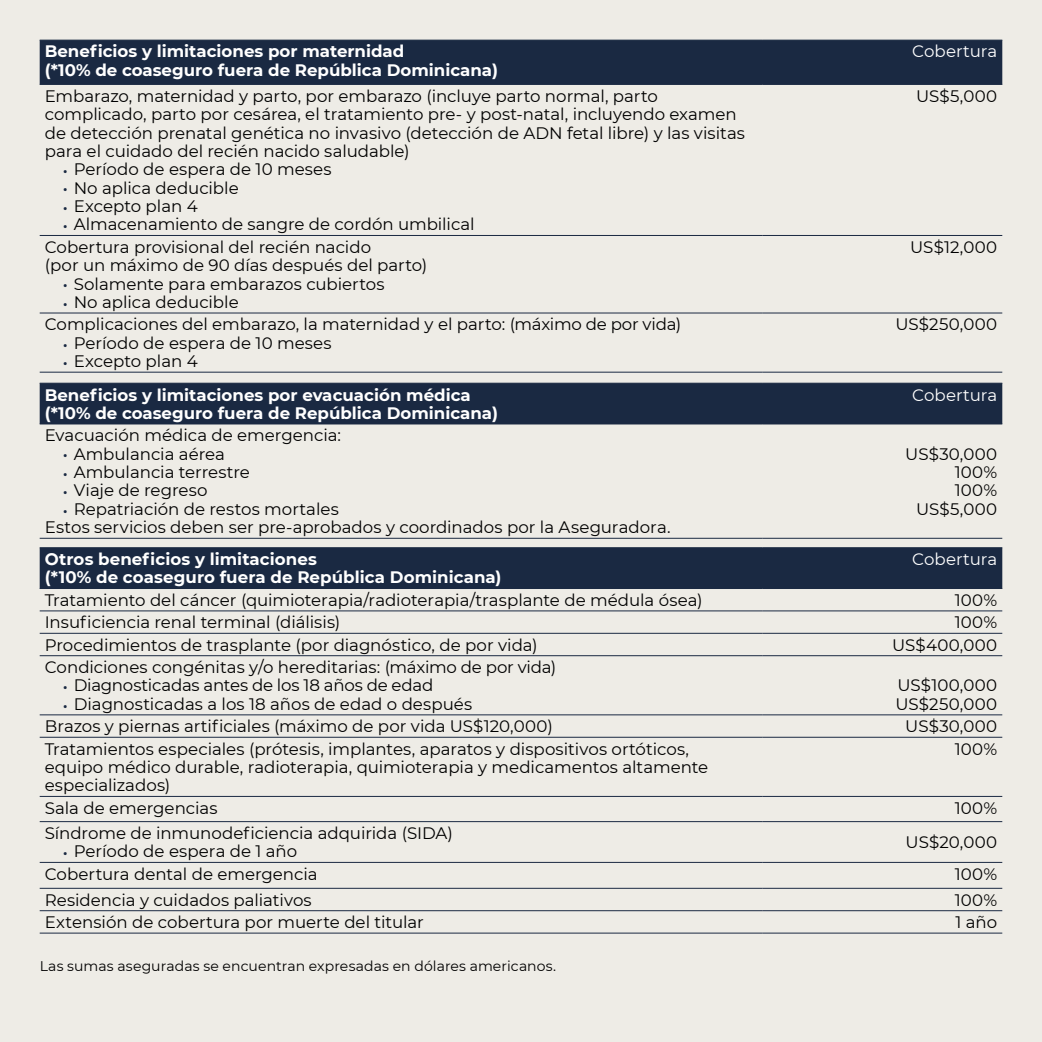
<style>
.page{position:relative;width:1042px;height:1042px;background:#eeece6}
.page>*{position:absolute;margin:0;border:0;box-sizing:border-box;transform-origin:0 0}
.t1{font:16.62px/18.4px "Montserrat";color:#000}
.t2{font:700 16.62px/18.4px "Montserrat";color:#fff}
.t3{font:16.62px/18.4px "Montserrat";letter-spacing:.02em;color:#000;text-align:right}
.t4{font:16.62px "Montserrat";color:#fff}
.t5{font:14px "Montserrat";letter-spacing:.01em;color:#000}
.s1{font-size:19.25px;color:#1a2942}
</style>
<div class="page">
<svg style="left:40px;top:41px;width:962px;height:547px;background:#bdbfc0"></svg>
<hr style="left:40px;top:40px;width:722px;height:1px;background:#1a2942">
<hr style="left:762px;top:40px;width:240px;height:1px;background:#1a2942">
<hr style="left:40px;top:84px;width:722px;height:1px;background:#1a2942">
<hr style="left:762px;top:84px;width:240px;height:1px;background:#1a2942">
<hr style="left:40px;top:235px;width:722px;height:1px;background:#1a2942">
<hr style="left:762px;top:235px;width:240px;height:1px;background:#1a2942">
<hr style="left:40px;top:312px;width:722px;height:1px;background:#1a2942">
<hr style="left:762px;top:312px;width:240px;height:1px;background:#1a2942">
<hr style="left:40px;top:372px;width:722px;height:1px;background:#1a2942">
<hr style="left:762px;top:372px;width:240px;height:1px;background:#1a2942">
<hr style="left:40px;top:383px;width:722px;height:1px;background:#1a2942">
<hr style="left:762px;top:383px;width:240px;height:1px;background:#1a2942">
<hr style="left:40px;top:423px;width:722px;height:1px;background:#1a2942">
<hr style="left:762px;top:423px;width:240px;height:1px;background:#1a2942">
<hr style="left:40px;top:538px;width:722px;height:1px;background:#1a2942">
<hr style="left:762px;top:538px;width:240px;height:1px;background:#1a2942">
<hr style="left:40px;top:547px;width:722px;height:1px;background:#1a2942">
<hr style="left:762px;top:547px;width:240px;height:1px;background:#1a2942">
<hr style="left:40px;top:588px;width:722px;height:1px;background:#1a2942">
<hr style="left:762px;top:588px;width:240px;height:1px;background:#1a2942">
<hr style="left:40px;top:610px;width:722px;height:1px;background:#1a2942">
<hr style="left:762px;top:610px;width:240px;height:1px;background:#1a2942">
<hr style="left:40px;top:633px;width:722px;height:1px;background:#1a2942">
<hr style="left:762px;top:633px;width:240px;height:1px;background:#1a2942">
<hr style="left:40px;top:655px;width:722px;height:1px;background:#1a2942">
<hr style="left:762px;top:655px;width:240px;height:1px;background:#1a2942">
<hr style="left:40px;top:714px;width:722px;height:1px;background:#1a2942">
<hr style="left:762px;top:714px;width:240px;height:1px;background:#1a2942">
<hr style="left:40px;top:737px;width:722px;height:1px;background:#1a2942">
<hr style="left:762px;top:737px;width:240px;height:1px;background:#1a2942">
<hr style="left:40px;top:796px;width:722px;height:1px;background:#1a2942">
<hr style="left:762px;top:796px;width:240px;height:1px;background:#1a2942">
<hr style="left:40px;top:821px;width:722px;height:1px;background:#1a2942">
<hr style="left:762px;top:821px;width:240px;height:1px;background:#1a2942">
<hr style="left:40px;top:862px;width:722px;height:1px;background:#1a2942">
<hr style="left:762px;top:862px;width:240px;height:1px;background:#1a2942">
<hr style="left:40px;top:888px;width:722px;height:1px;background:#1a2942">
<hr style="left:762px;top:888px;width:240px;height:1px;background:#1a2942">
<hr style="left:40px;top:910px;width:722px;height:1px;background:#1a2942">
<hr style="left:762px;top:910px;width:240px;height:1px;background:#1a2942">
<hr style="left:40px;top:932px;width:722px;height:1px;background:#1a2942">
<hr style="left:762px;top:932px;width:240px;height:1px;background:#1a2942">
<p class="t2" style="left:45px;top:42px;width:455px">Beneficios y limitaciones por maternidad<br>(*10% de coaseguro fuera de República Dominicana)</p>
<p class="t4" style="left:912px;top:40px;width:86px">Cobertura</p>
<p class="t1" style="left:45px;top:86px;width:702px">Embarazo, maternidad y parto, por embarazo (incluye parto normal, parto complicado, parto por cesárea, el tratamiento pre- y post-natal, incluyendo examen de detección prenatal genética no invasivo (detección de ADN fetal libre) y las visitas para el cuidado del recién nacido saludable)</p>
<p class="t1" style="left:62px;top:160px;width:271px"><span class="s1">•</span> Período de espera de 10 meses</p>
<p class="t1" style="left:62px;top:178px;width:178px"><span class="s1">•</span> No aplica deducible</p>
<p class="t1" style="left:62px;top:196px;width:137px"><span class="s1">•</span> Excepto plan 4</p>
<p class="t1" style="left:62px;top:215px;width:414px"><span class="s1">•</span> Almacenamiento de sangre de cordón umbilical</p>
<p class="t1" style="left:916px;top:86px;width:83px">US$5,000</p>
<p class="t1" style="left:45px;top:237px;width:384px">Cobertura provisional del recién nacido<br>(por un máximo de 90 días después del parto)</p>
<p class="t1" style="left:62px;top:274px;width:324px"><span class="s1">•</span> Solamente para embarazos cubiertos</p>
<p class="t1" style="left:62px;top:292px;width:178px"><span class="s1">•</span> No aplica deducible</p>
<p class="t1" style="left:45px;top:315px;width:638px">Complicaciones del embarazo, la maternidad y el parto: (máximo de por vida)</p>
<p class="t1" style="left:62px;top:333px;width:271px"><span class="s1">•</span> Período de espera de 10 meses</p>
<p class="t1" style="left:62px;top:351px;width:137px"><span class="s1">•</span> Excepto plan 4</p>
<p class="t1" style="left:910px;top:237px;width:88px">US$12,000</p>
<p class="t1" style="left:895px;top:315px;width:103px">US$250,000</p>
<p class="t2" style="left:45px;top:385px;width:455px">Beneficios y limitaciones por evacuación médica (*10% de coaseguro fuera de República Dominicana)</p>
<p class="t4" style="left:912px;top:383px;width:86px">Cobertura</p>
<p class="t1" style="left:45px;top:426px;width:298px">Evacuación médica de emergencia:</p>
<p class="t1" style="left:62px;top:444px;width:164px"><span class="s1">•</span> Ambulancia aérea</p>
<p class="t1" style="left:62px;top:462px;width:189px"><span class="s1">•</span> Ambulancia terrestre</p>
<p class="t1" style="left:62px;top:481px;width:147px"><span class="s1">•</span> Viaje de regreso</p>
<p class="t1" style="left:45px;top:499px;width:627px;text-indent:18px"><span class="s1">•</span> Repatriación de restos mortales<br>Estos servicios deben ser pre-aprobados y coordinados por la Aseguradora.</p>
<p class="t3" style="left:905px;top:444px;width:93px">US$30,000<br>100%<br>100%<br>US$5,000</p>
<p class="t2" style="left:45px;top:549px;width:458px">Otros beneficios y limitaciones<br>(*10% de coaseguro fuera de República Dominicana)</p>
<p class="t4" style="left:912px;top:548px;width:86px">Cobertura</p>
<p class="t1" style="left:45px;top:590px;width:659px">Tratamiento del cáncer (quimioterapia/radioterapia/trasplante de médula ósea)</p>
<p class="t1" style="left:955px;top:590px;width:44px">100%</p>
<p class="t1" style="left:45px;top:612px;width:297px">Insuficiencia renal terminal (diálisis)</p>
<p class="t1" style="left:955px;top:612px;width:44px">100%</p>
<p class="t1" style="left:45px;top:635px;width:494px">Procedimientos de trasplante (por diagnóstico, de por vida)</p>
<p class="t1" style="left:892px;top:635px;width:107px">US$400,000</p>
<p class="t1" style="left:45px;top:657px;width:513px">Condiciones congénitas y/o hereditarias: (máximo de por vida)</p>
<p class="t1" style="left:62px;top:676px;width:373px"><span class="s1">•</span> Diagnosticadas antes de los 18 años de edad</p>
<p class="t1" style="left:62px;top:694px;width:411px"><span class="s1">•</span> Diagnosticadas a los 18 años de edad o después</p>
<p class="t3" style="left:895px;top:676px;width:103px;text-align:left">US$100,000<br>US$250,000</p>
<p class="t1" style="left:45px;top:716px;width:510px">Brazos y piernas artificiales (máximo de por vida US$120,000)</p>
<p class="t1" style="left:905px;top:716px;width:93px">US$30,000</p>
<p class="t1" style="left:45px;top:739px;width:665px">Tratamientos especiales (prótesis, implantes, aparatos y dispositivos ortóticos, equipo médico durable, radioterapia, quimioterapia y medicamentos altamente especializados)</p>
<p class="t1" style="left:955px;top:739px;width:44px">100%</p>
<p class="t1" style="left:45px;top:798px;width:174px">Sala de emergencias</p>
<p class="t1" style="left:955px;top:798px;width:44px">100%</p>
<p class="t1" style="left:45px;top:823px;width:410px">Síndrome de inmunodeficiencia adquirida (SIDA)</p>
<p class="t1" style="left:62px;top:841px;width:236px"><span class="s1">•</span> Período de espera de 1 año</p>
<p class="t1" style="left:905px;top:832px;width:93px">US$20,000</p>
<p class="t1" style="left:45px;top:864px;width:274px">Cobertura dental de emergencia</p>
<p class="t1" style="left:955px;top:864px;width:44px">100%</p>
<p class="t1" style="left:45px;top:890px;width:268px">Residencia y cuidados paliativos</p>
<p class="t1" style="left:955px;top:890px;width:44px">100%</p>
<p class="t1" style="left:45px;top:912px;width:381px">Extensión de cobertura por muerte del titular</p>
<p class="t1" style="left:955px;top:912px;width:43px">1 año</p>
<p class="t5" style="left:40px;top:957px;width:518px">Las sumas aseguradas se encuentran expresadas en dólares americanos.</p>
</div>
